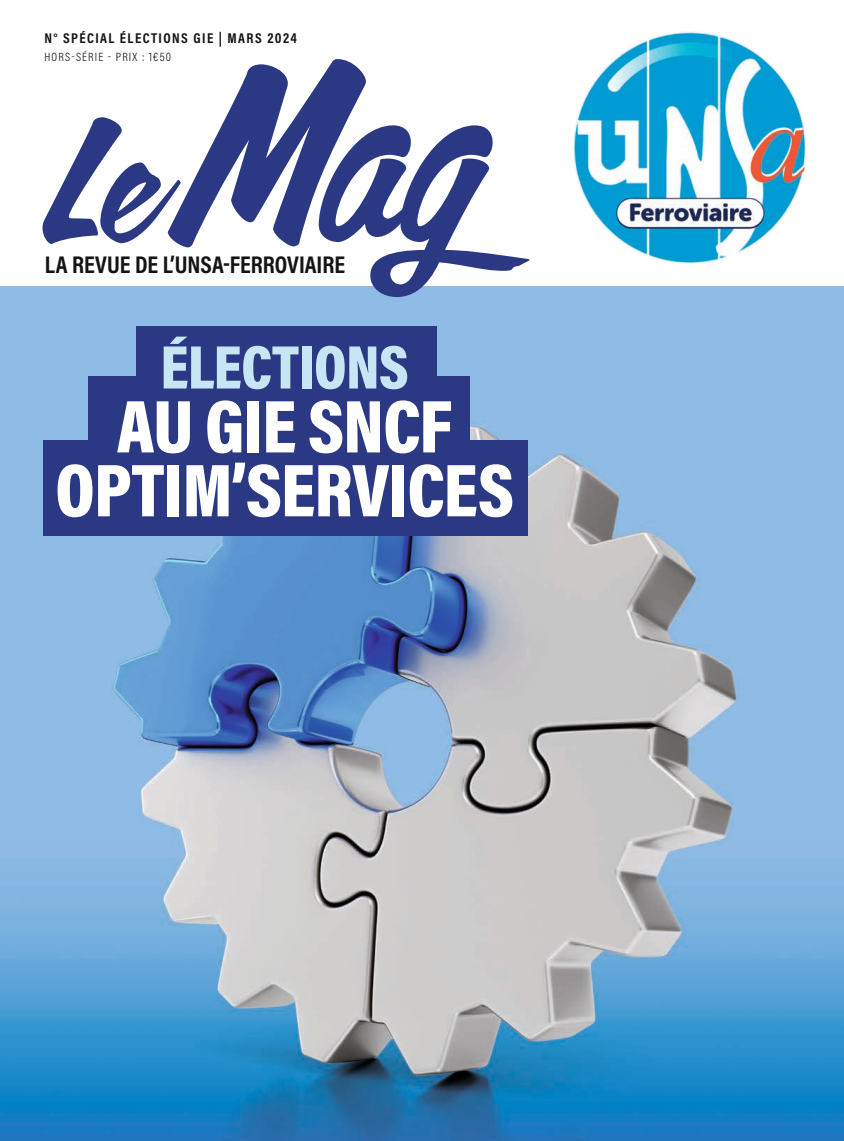
<style>
.page{position:relative;width:844px;height:1141px;background:#fff}
.page>*{position:absolute;margin:0;border:0;box-sizing:border-box;transform-origin:0 0}
.t1{font:230.12px "Calgary Script OT";color:#2b3984}
.t2{font:159.42px "Calgary Script OT";color:#2b3984}
.t3{font:900 75.6px/63.9px "Acumin Pro Cond";letter-spacing:-.01em;color:#fff;text-align:center}
.t4{font:900 62.3px "Acumin Pro Cond";letter-spacing:-.01em;color:#c6e6f6}
.t5{font:700 24.32px "Acumin Pro Cond";color:#131413}
.t6{font:700 14.35px "Acumin Pro Cond";letter-spacing:.1em;color:#131413}
.t7{font:300 12.08px "Acumin Pro Cond";letter-spacing:.1em;color:#131413}
</style>
<div class="page">
<img style="left:0;top:287px;width:843px;height:854px">
<img style="left:574px;top:31px;width:232px;height:233px">
<div style="left:43px;top:440px;width:484px;height:96px;background:#2b3984"></div>
<div style="left:136px;top:326px;width:300px;height:88px;background:#2b3984"></div>
<div style="left:88px;top:376px;width:382px;height:95px;background:#2b3984"></div>
<p class="t6" style="left:44px;top:29px;width:254px">N° SPÉCIAL ÉLECTIONS GIE | MARS 2024</p>
<p class="t7" style="left:44px;top:49px;width:128px">HORS-SÉRIE - PRIX : 1€50</p>
<h1 class="t1" style="left:175px;top:8px;width:310px">Mag</h1>
<h3 class="t4" style="left:160px;top:326px;width:250px">ÉLECTIONS</h3>
<h3 class="t3" style="left:55px;top:393px;width:460px">AU GIE SNCF<br>OPTIM’SERVICES</h3>
<h2 class="t2" style="left:43px;top:78px;width:113px">Le</h2>
<h3 class="t5" style="left:45px;top:249px;width:301px">LA REVUE DE L’UNSA-FERROVIAIRE</h3>
</div>
